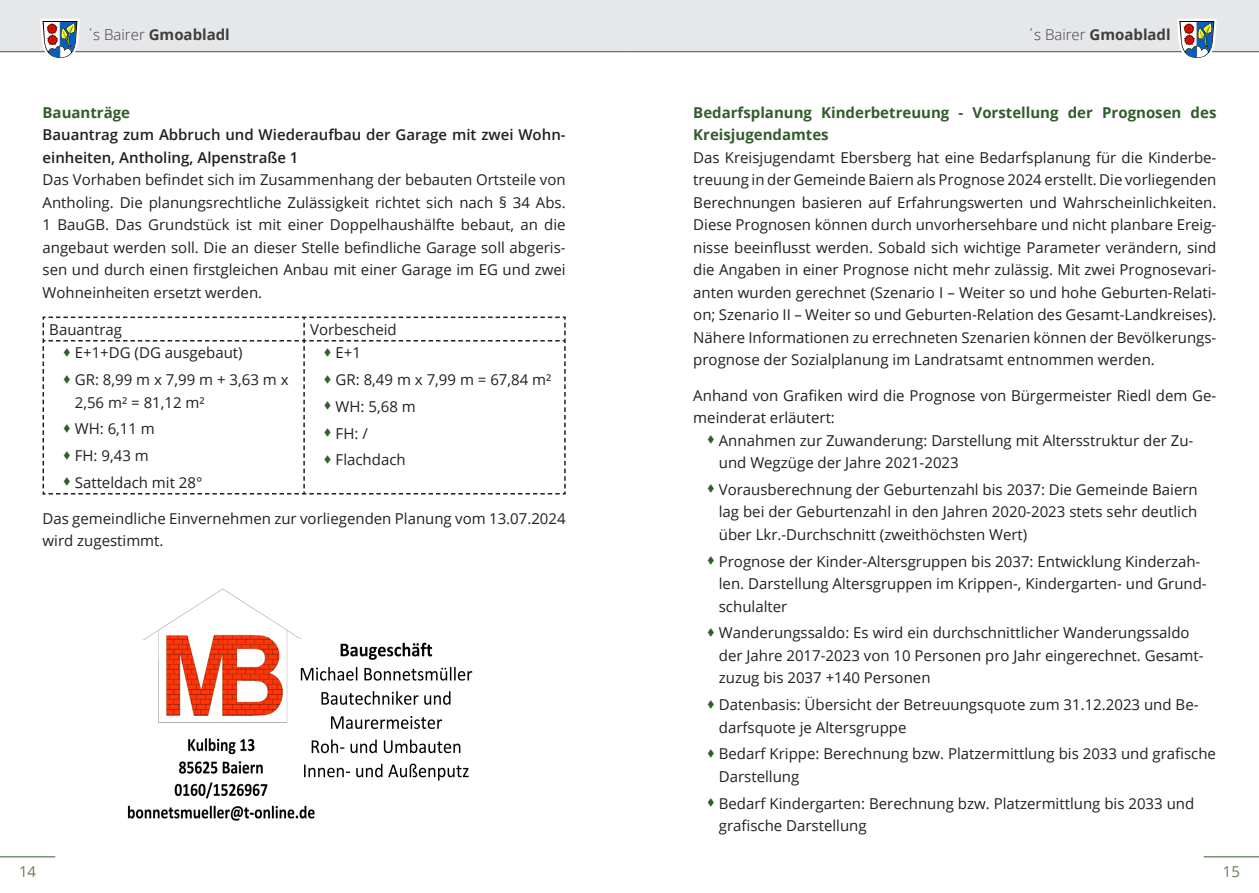
<style>
.page{position:relative;width:1259px;height:893px;background:#fff}
.page>*{position:absolute;margin:0;border:0;box-sizing:border-box;transform-origin:0 0}
.Absatz{font:15px/22.5px "Open Sans";color:#231f20}
.Absatz-2{font:600 15px/22.5px "Open Sans";color:#231f20}
.Überschrift_3{font:700 15px/22.5px "Open Sans";color:#325d2c}
.t1{font:700 15px "Open Sans";color:#3e3e3f}
.t2{font:15px "Open Sans";color:#677e56}
.s1{font-weight:300}
</style>
<div class="page">
<hr style="left:0;top:856px;width:55px;height:1px;background:#325d2c">
<hr style="left:1203px;top:856px;width:56px;height:1px;background:#325d2c">
<img style="left:143px;top:588px;width:158px;height:135px">
<img style="left:127px;top:738px;width:188px;height:83px">
<img style="left:290px;top:639px;width:183px;height:149px">
<div style="left:629px;top:0;width:630px;height:52px;background:#e6e7e9"></div>
<div style="left:0;top:0;width:629px;height:52px;background:#e6e7e9"></div>
<hr style="left:0;top:51px;width:629px;height:1px;background:#325d2c">
<hr style="left:629px;top:51px;width:630px;height:1px;background:#325d2c">
<svg style="left:39px;top:19px;width:42px;height:39px"></svg>
<svg style="left:1175px;top:19px;width:43px;height:40px"></svg>
<svg style="left:42px;top:316px;width:524px;height:179px"></svg>
<p class="t1" style="left:86px;top:24px;width:145px"><span class="s1">҆s Bairer</span> Gmoabladl</p>
<p class="t1" style="left:1027px;top:24px;width:145px"><span class="s1">҆s Bairer</span> Gmoabladl</p>
<p class="Überschrift_3" style="left:43px;top:101px;width:89px">Bauanträge</p>
<p class="Absatz-2" style="left:43px;top:123px;width:524px">Bauantrag zum Abbruch und Wiederaufbau der Garage mit zwei Wohn&shy;einheiten, Antholing, Alpenstraße 1</p>
<p class="Absatz" style="left:43px;top:168px;width:525px">Das Vorhaben befindet sich im Zusammenhang der bebauten Ortsteile von Antholing. Die planungsrechtliche Zulässigkeit richtet sich nach § 34 Abs.<br>1 BauGB. Das Grundstück ist mit einer Doppelhaushälfte bebaut, an die angebaut werden soll. Die an dieser Stelle befindliche Garage soll abgeris&shy;sen und durch einen firstgleichen Anbau mit einer Garage im EG und zwei Wohneinheiten ersetzt werden.</p>
<p class="Absatz" style="left:49px;top:318px;width:74px">Bauantrag</p>
<p class="Absatz" style="left:310px;top:318px;width:88px">Vorbescheid</p>
<p class="Absatz" style="left:75px;top:341px;width:169px">E+1+DG (DG ausgebaut)</p>
<p class="Absatz" style="left:75px;top:368px;width:215px">GR: 8,99 m x 7,99 m + 3,63 m x<br>2,56 m² = 81,12 m²</p>
<p class="Absatz" style="left:75px;top:417px;width:82px">WH: 6,11 m</p>
<p class="Absatz" style="left:75px;top:444px;width:75px">FH: 9,43 m</p>
<p class="Absatz" style="left:75px;top:471px;width:129px">Satteldach mit 28°</p>
<p class="Absatz" style="left:336px;top:341px;width:27px">E+1</p>
<p class="Absatz" style="left:336px;top:368px;width:217px">GR: 8,49 m x 7,99 m = 67,84 m²</p>
<p class="Absatz" style="left:336px;top:395px;width:82px">WH: 5,68 m</p>
<p class="Absatz" style="left:336px;top:421px;width:34px">FH: /</p>
<p class="Absatz" style="left:336px;top:448px;width:72px">Flachdach</p>
<p class="Absatz" style="left:43px;top:507px;width:525px">Das gemeindliche Einvernehmen zur vorliegenden Planung vom 13.07.2024 wird zugestimmt.</p>
<p class="Überschrift_3" style="left:693px;top:101px;width:524px">Bedarfsplanung Kinderbetreuung - Vorstellung der Prognosen des<br>Kreisjugendamtes</p>
<p class="Absatz" style="left:693px;top:146px;width:525px">Das Kreisjugendamt Ebersberg hat eine Bedarfsplanung für die Kinderbe&shy;treuung in der Gemeinde Baiern als Prognose 2024 erstellt. Die vorliegenden Berechnungen basieren auf Erfahrungswerten und Wahrscheinlichkeiten.<br>Diese Prognosen können durch unvorhersehbare und nicht planbare Ereig&shy;nisse beeinflusst werden. Sobald sich wichtige Parameter verändern, sind die Angaben in einer Prognose nicht mehr zulässig. Mit zwei Prognosevari&shy;anten wurden gerechnet (Szenario I – Weiter so und hohe Geburten-Relati&shy;on; Szenario II – Weiter so und Geburten-Relation des Gesamt-Landkreises).<br>Nähere Informationen zu errechneten Szenarien können der Bevölkerungs&shy;prognose der Sozialplanung im Landratsamt entnommen werden.</p>
<p class="Absatz" style="left:693px;top:383px;width:524px">Anhand von Grafiken wird die Prognose von Bürgermeister Riedl dem Ge&shy;meinderat erläutert:</p>
<p class="Absatz" style="left:719px;top:428px;width:476px">Annahmen zur Zuwanderung: Darstellung mit Altersstruktur der Zu&shy;und Wegzüge der Jahre 2021-2023</p>
<p class="Absatz" style="left:719px;top:478px;width:480px;text-align:justify">Vorausberechnung der Geburtenzahl bis 2037: Die Gemeinde Baiern lag bei der Geburtenzahl in den Jahren 2020-2023 stets sehr deutlich über Lkr.-Durchschnitt (zweithöchsten Wert)</p>
<p class="Absatz" style="left:719px;top:549px;width:489px">Prognose der Kinder-Altersgruppen bis 2037: Entwicklung Kinderzah&shy;len. Darstellung Altersgruppen im Krippen-, Kindergarten- und Grund&shy;schulalter</p>
<p class="Absatz" style="left:719px;top:621px;width:486px">Wanderungssaldo: Es wird ein durchschnittlicher Wanderungssaldo der Jahre 2017-2023 von 10 Personen pro Jahr eingerechnet. Gesamt&shy;zuzug bis 2037 +140 Personen</p>
<p class="Absatz" style="left:719px;top:693px;width:481px">Datenbasis: Übersicht der Betreuungsquote zum 31.12.2023 und Be&shy;darfsquote je Altersgruppe</p>
<p class="Absatz" style="left:719px;top:742px;width:499px">Bedarf Krippe: Berechnung bzw. Platzermittlung bis 2033 und grafische<br>Darstellung</p>
<p class="Absatz" style="left:719px;top:791px;width:477px">Bedarf Kindergarten: Berechnung bzw. Platzermittlung bis 2033 und grafische Darstellung</p>
<p class="t2" style="left:19px;top:861px;width:19px">14</p>
<p class="t2" style="left:1222px;top:861px;width:19px">15</p>
</div>
